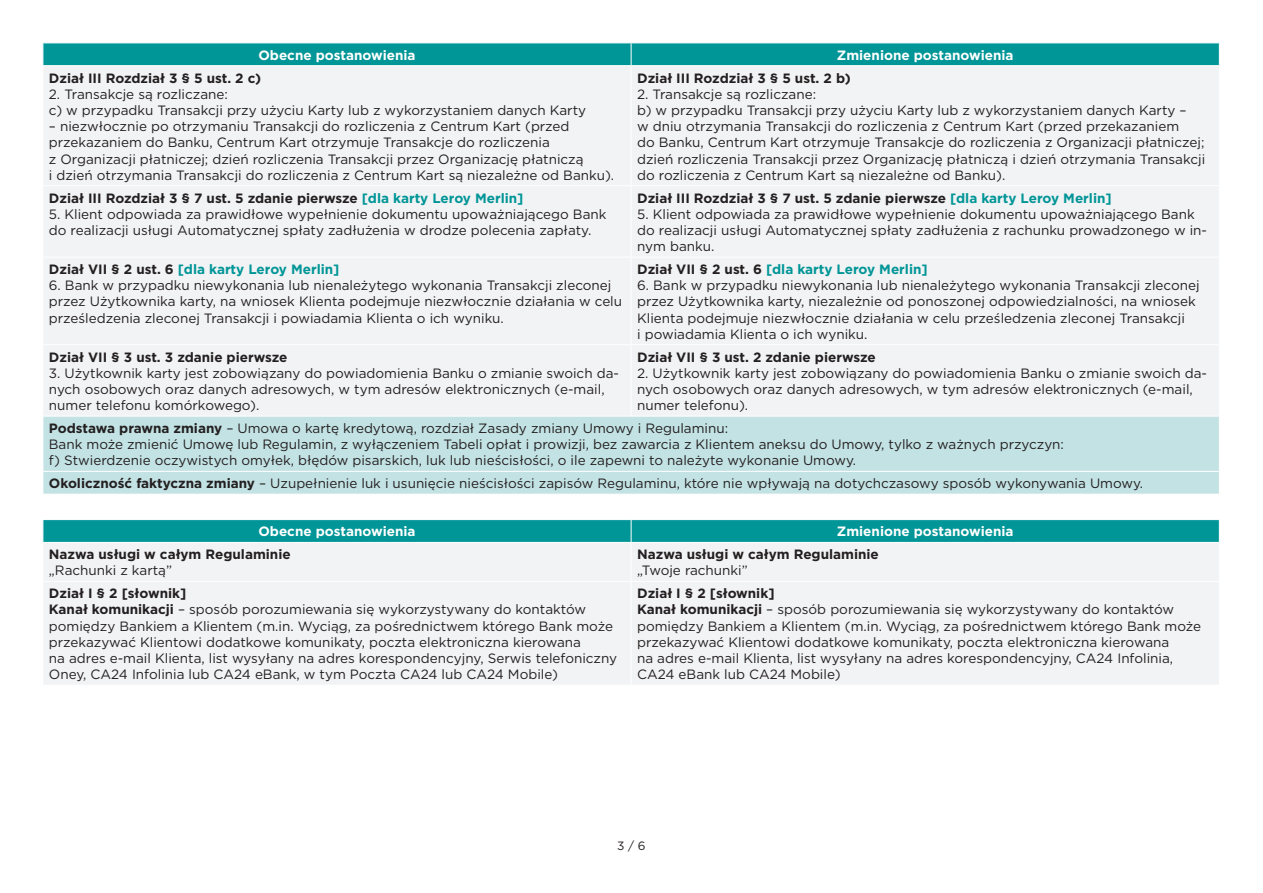
<style>
.page{position:relative;width:1263px;height:893px;background:#fff}
.page>*{position:absolute;margin:0;border:0;box-sizing:border-box;transform-origin:0 0}
._2_poziom{font:13.5px/16.2px "Gotham";color:#231f20}
._1_poziom{font:13.5px/16.2px "Gotham";color:#231f20}
._1_poziom-2{font:700 13.5px "Gotham";color:#231f20}
.t1{font:700 13.5px "Gotham";color:#fff}
.t2{font:700 13.5px "Gotham";color:#009597}
.t3{font:12px "Gotham";color:#231f20}
.s1{color:#009597}
.s2{color:#231f20}
.s3{font-weight:700}
</style>
<div class="page">
<div style="left:44px;top:66px;width:1175px;height:349px;background:#f2f3f4"></div>
<div style="left:44px;top:417px;width:1175px;height:77px;background:#c3e2e4"></div>
<div style="left:43px;top:43px;width:1177px;height:22px;background:#009597"></div>
<hr style="left:631px;top:66px;width:1px;height:119px;background:#fff">
<hr style="left:43px;top:185px;width:588px;height:1px;background:#fff">
<hr style="left:631px;top:185px;width:589px;height:1px;background:#fff">
<hr style="left:631px;top:186px;width:1px;height:71px;background:#fff">
<hr style="left:43px;top:257px;width:588px;height:1px;background:#fff">
<hr style="left:631px;top:257px;width:589px;height:1px;background:#fff">
<hr style="left:631px;top:257px;width:1px;height:87px;background:#fff">
<hr style="left:43px;top:344px;width:588px;height:1px;background:#fff">
<hr style="left:631px;top:344px;width:589px;height:1px;background:#fff">
<hr style="left:631px;top:345px;width:1px;height:71px;background:#fff">
<hr style="left:43px;top:471px;width:588px;height:1px;background:#fff">
<svg style="left:43px;top:472px;width:1px;height:22px"></svg>
<hr style="left:631px;top:471px;width:589px;height:1px;background:#fff">
<div style="left:44px;top:543px;width:1175px;height:141px;background:#f2f3f4"></div>
<svg style="left:43px;top:520px;width:1177px;height:22px;background:#029698"></svg>
<hr style="left:631px;top:543px;width:1px;height:38px;background:#fff">
<hr style="left:43px;top:581px;width:588px;height:1px;background:#fff">
<hr style="left:631px;top:581px;width:589px;height:1px;background:#fff">
<hr style="left:631px;top:582px;width:1px;height:103px;background:#fff">
<p class="t1" style="left:258px;top:46px;width:159px">Obecne postanowienia</p>
<p class="t1" style="left:837px;top:46px;width:178px">Zmienione postanowienia</p>
<p class="_1_poziom-2" style="left:49px;top:69px;width:214px">Dział III Rozdział 3 § 5 ust. 2 c)</p>
<p class="_2_poziom" style="left:49px;top:86px;width:181px">2. Transakcje są rozliczane:</p>
<p class="_2_poziom" style="left:49px;top:102px;width:539px">c) w przypadku Transakcji przy użyciu Karty lub z wykorzystaniem danych Karty</p>
<p class="_2_poziom" style="left:49px;top:118px;width:567px">– niezwłocznie po otrzymaniu Transakcji do rozliczenia z Centrum Kart (przed przekazaniem do Banku, Centrum Kart otrzymuje Transakcje do rozliczenia<br>z Organizacji płatniczej; dzień rozliczenia Transakcji przez Organizację płatniczą<br>i dzień otrzymania Transakcji do rozliczenia z Centrum Kart są niezależne od Banku).</p>
<p class="_1_poziom-2" style="left:637px;top:69px;width:215px">Dział III Rozdział 3 § 5 ust. 2 b)</p>
<p class="_2_poziom" style="left:637px;top:86px;width:181px">2. Transakcje są rozliczane:</p>
<p class="_2_poziom" style="left:637px;top:102px;width:570px">b) w przypadku Transakcji przy użyciu Karty lub z wykorzystaniem danych Karty –<br>w dniu otrzymania Transakcji do rozliczenia z Centrum Kart (przed przekazaniem<br>do Banku, Centrum Kart otrzymuje Transakcje do rozliczenia z Organizacji płatniczej; dzień rozliczenia Transakcji przez Organizację płatniczą i dzień otrzymania Transakcji do rozliczenia z Centrum Kart są niezależne od Banku).</p>
<p class="_1_poziom-2" style="left:49px;top:189px;width:476px">Dział III Rozdział 3 § 7 ust. 5 zdanie pierwsze <span class="s1">[dla karty Leroy Merlin]</span></p>
<p class="_1_poziom" style="left:49px;top:206px;width:559px">5. Klient odpowiada za prawidłowe wypełnienie dokumentu upoważniającego Bank do realizacji usługi Automatycznej spłaty zadłużenia w drodze polecenia zapłaty.</p>
<p class="t2" style="left:49px;top:260px;width:292px"><span class="s2">Dział VII § 2 ust. 6</span> [dla karty Leroy Merlin]</p>
<p class="_1_poziom" style="left:49px;top:277px;width:575px">6. Bank w przypadku niewykonania lub nienależytego wykonania Transakcji zleconej przez Użytkownika karty, na wniosek Klienta podejmuje niezwłocznie działania w celu prześledzenia zleconej Transakcji i powiadamia Klienta o ich wyniku.</p>
<p class="_1_poziom-2" style="left:637px;top:189px;width:476px">Dział III Rozdział 3 § 7 ust. 5 zdanie pierwsze <span class="s1">[dla karty Leroy Merlin]</span></p>
<p class="_1_poziom" style="left:637px;top:206px;width:571px">5. Klient odpowiada za prawidłowe wypełnienie dokumentu upoważniającego Bank do realizacji usługi Automatycznej spłaty zadłużenia z rachunku prowadzonego w in&shy;nym banku.</p>
<p class="t2" style="left:637px;top:260px;width:292px"><span class="s2">Dział VII § 2 ust. 6</span> [dla karty Leroy Merlin]</p>
<p class="_1_poziom" style="left:637px;top:277px;width:564px">6. Bank w przypadku niewykonania lub nienależytego wykonania Transakcji zleconej przez Użytkownika karty, niezależnie od ponoszonej odpowiedzialności, na wniosek Klienta podejmuje niezwłocznie działania w celu prześledzenia zleconej Transakcji<br>i powiadamia Klienta o ich wyniku.</p>
<p class="_1_poziom-2" style="left:637px;top:348px;width:240px">Dział VII § 3 ust. 2 zdanie pierwsze</p>
<p class="_1_poziom" style="left:637px;top:365px;width:571px">2. Użytkownik karty jest zobowiązany do powiadomienia Banku o zmianie swoich da&shy;nych osobowych oraz danych adresowych, w tym adresów elektronicznych (e-mail, numer telefonu).</p>
<p class="_2_poziom" style="left:49px;top:420px;width:681px"><span class="s3">Podstawa prawna zmiany</span> – Umowa o kartę kredytową, rozdział Zasady zmiany Umowy i Regulaminu:</p>
<p class="_2_poziom" style="left:49px;top:436px;width:1017px">Bank może zmienić Umowę lub Regulamin, z wyłączeniem Tabeli opłat i prowizji, bez zawarcia z Klientem aneksu do Umowy, tylko z ważnych przyczyn:</p>
<p class="_2_poziom" style="left:49px;top:452px;width:809px">f) Stwierdzenie oczywistych omyłek, błędów pisarskich, luk lub nieścisłości, o ile zapewni to należyte wykonanie Umowy.</p>
<p class="_2_poziom" style="left:49px;top:475px;width:1096px"><span class="s3">Okoliczność faktyczna zmiany</span> – Uzupełnienie luk i usunięcie nieścisłości zapisów Regulaminu, które nie wpływają na dotychczasowy sposób wykonywania Umowy.</p>
<p class="t1" style="left:258px;top:523px;width:159px">Obecne postanowienia</p>
<p class="t1" style="left:837px;top:523px;width:178px">Zmienione postanowienia</p>
<p class="_1_poziom-2" style="left:49px;top:545px;width:243px">Nazwa usługi w całym Regulaminie</p>
<p class="_2_poziom" style="left:49px;top:562px;width:125px">„Rachunki z kartą”</p>
<p class="_1_poziom-2" style="left:49px;top:348px;width:240px">Dział VII § 3 ust. 3 zdanie pierwsze</p>
<p class="_1_poziom" style="left:49px;top:365px;width:572px">3. Użytkownik karty jest zobowiązany do powiadomienia Banku o zmianie swoich da&shy;nych osobowych oraz danych adresowych, w tym adresów elektronicznych (e-mail, numer telefonu komórkowego).</p>
<p class="_1_poziom-2" style="left:637px;top:545px;width:243px">Nazwa usługi w całym Regulaminie</p>
<p class="_2_poziom" style="left:637px;top:562px;width:112px">„Twoje rachunki”</p>
<p class="_1_poziom-2" style="left:49px;top:584px;width:139px">Dział I § 2 [słownik]</p>
<p class="_2_poziom" style="left:49px;top:601px;width:570px"><span class="s3">Kanał komunikacji</span> – sposób porozumiewania się wykorzystywany do kontaktów pomiędzy Bankiem a Klientem (m.in. Wyciąg, za pośrednictwem którego Bank może przekazywać Klientowi dodatkowe komunikaty, poczta elektroniczna kierowana<br>na adres e-mail Klienta, list wysyłany na adres korespondencyjny, Serwis telefoniczny Oney, CA24 Infolinia lub CA24 eBank, w tym Poczta CA24 lub CA24 Mobile)</p>
<p class="_1_poziom-2" style="left:637px;top:584px;width:139px">Dział I § 2 [słownik]</p>
<p class="_2_poziom" style="left:637px;top:601px;width:566px"><span class="s3">Kanał komunikacji</span> – sposób porozumiewania się wykorzystywany do kontaktów pomiędzy Bankiem a Klientem (m.in. Wyciąg, za pośrednictwem którego Bank może przekazywać Klientowi dodatkowe komunikaty, poczta elektroniczna kierowana<br>na adres e-mail Klienta, list wysyłany na adres korespondencyjny, CA24 Infolinia, CA24 eBank lub CA24 Mobile)</p>
<p class="t3" style="left:617px;top:838px;width:30px">3 / 6</p>
</div>
